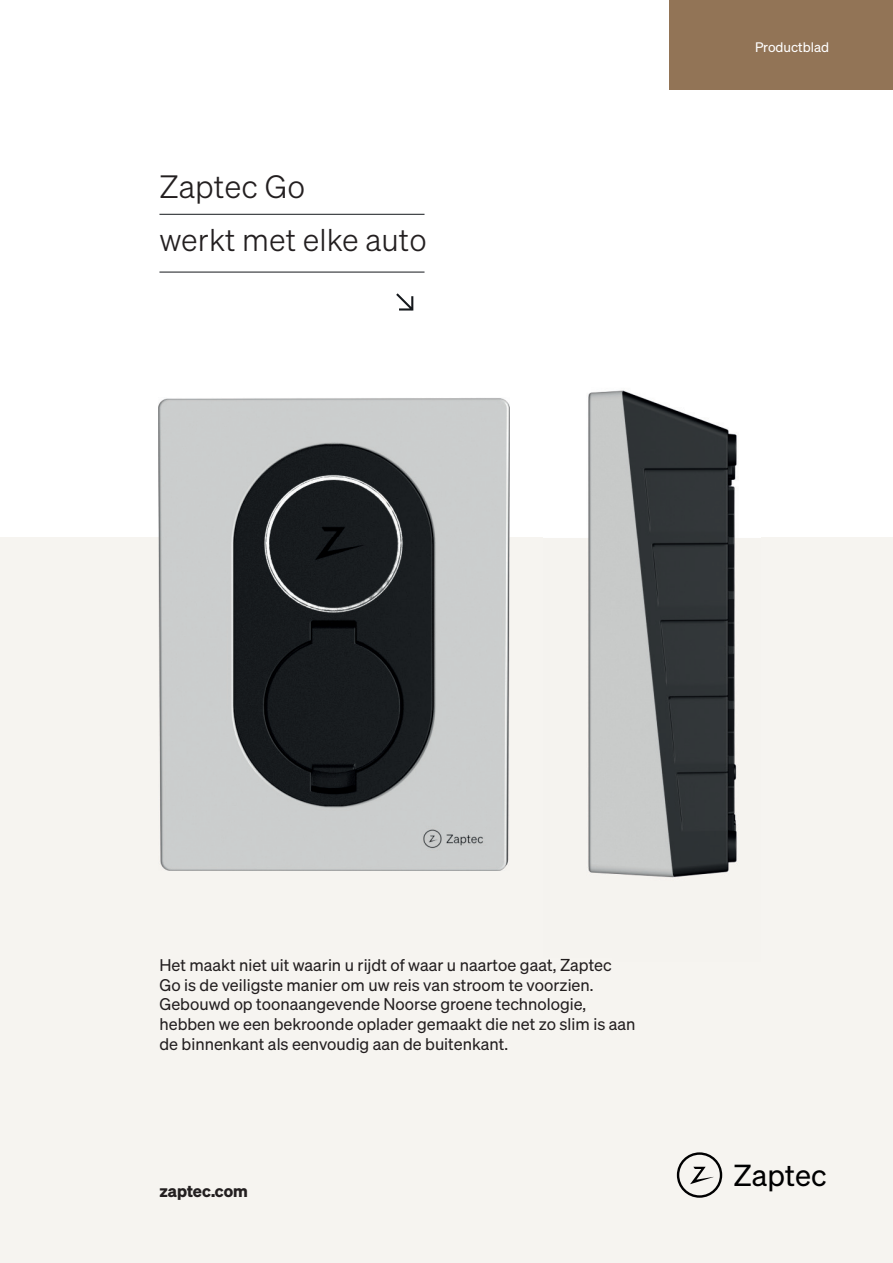
<style>
.page{position:relative;width:893px;height:1263px;background:#fff}
.page>*{position:absolute;margin:0;border:0;box-sizing:border-box;transform-origin:0 0}
.t1{font:31.5px "Sohne Leicht";color:#231f20}
.t2{font:30.75px "Sohne Leicht";color:#231f20}
.t3{font:29.7px "Sohne Buch";color:#000001}
.t4{font:16.5px/19.8px "Sohne Buch";color:#231f20}
.t5{font:16.5px "Sohne Dreiviertelfett";color:#231f20}
.t6{font:13.5px "Sohne Buch";color:#fff}
</style>
<div class="page">
<div style="left:670px;top:0;width:223px;height:90px;background:#927456"></div>
<div style="left:0;top:538px;width:893px;height:725px;background:#f6f4f0"></div>
<svg style="left:690px;top:1167px;width:23px;height:17px"></svg>
<div style="left:677px;top:1152px;width:45px;height:46px;border:2px solid #000001;border-radius:50%"></div>
<hr style="left:159px;top:272px;width:265px;height:1px;background:#15181c">
<hr style="left:159px;top:214px;width:265px;height:1px;background:#15181c">
<svg style="left:396px;top:293px;width:18px;height:18px"></svg>
<img style="left:561px;top:390px;width:176px;height:569px">
<img style="left:548px;top:959px;width:44px;height:3px">
<img style="left:158px;top:398px;width:352px;height:473px">
<h1 class="t1" style="left:159px;top:168px;width:147px">Zaptec Go</h1>
<h2 class="t2" style="left:159px;top:223px;width:269px">werkt met elke auto</h2>
<p class="t6" style="left:755px;top:39px;width:76px">Productblad</p>
<p class="t4" style="left:159px;top:954px;width:478px">Het maakt niet uit waarin u rijdt of waar u naartoe gaat, Zaptec Go is de veiligste manier om uw reis van stroom te voorzien.<br>Gebouwd op toonaangevende Noorse groene technologie, hebben we een bekroonde oplader gemaakt die net zo slim is aan de binnenkant als eenvoudig aan de buitenkant.</p>
<p class="t5" style="left:159px;top:1181px;width:90px">zaptec.com</p>
<h3 class="t3" style="left:733px;top:1156px;width:95px">Zaptec</h3>
</div>
